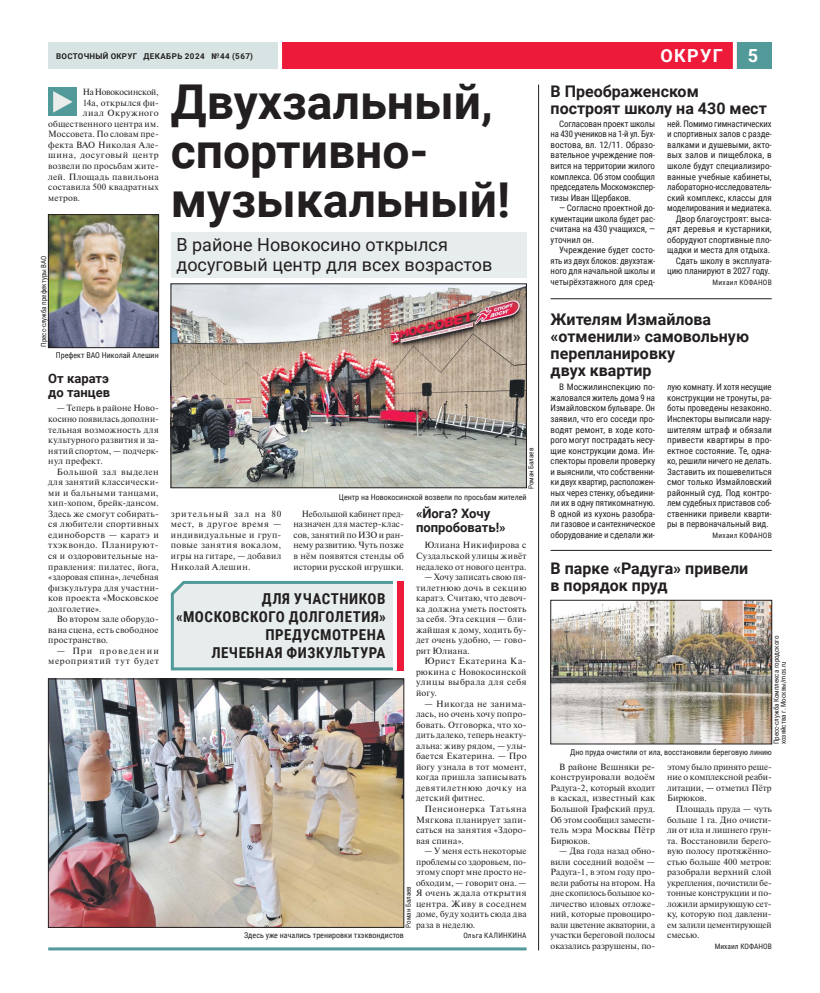
<style>
.page{position:relative;width:820px;height:993px;background:#fff}
.page>*{position:absolute;margin:0;border:0;box-sizing:border-box;transform-origin:0 0}
.t1{font:700 48px/49px "Roboto";color:#231f20}
.t2{font:18px/20px "Roboto";color:#231f20}
.t3{font:700 18px "Roboto";letter-spacing:.075em;color:#fff}
.t4{font:700 16px/17px "Roboto";color:#231f20}
.t5{font:700 15px/18px "Roboto Condensed";letter-spacing:.035em;color:#231f20;text-align:right}
.t6{font:700 13px/14px "Roboto";color:#231f20}
.t7{font:9px/10.5px "Newton C";letter-spacing:.02em;color:#231f20;text-align:justify}
.t8{font:9px/10.5px "Roboto Condensed";letter-spacing:-.005em;color:#231f20;text-align:justify}
.t9{font:9px/10.5px "Newton C";letter-spacing:.095em;color:#231f20;text-align:right}
.t10{font:9px "Newton C";letter-spacing:.055em;color:#231f20}
.t11{font:9px "Newton C";letter-spacing:-.025em;color:#231f20}
.t12{font:8px "Roboto Condensed";color:#231f20}
.t13{font:700 8px "Roboto";letter-spacing:.045em;color:#231f20}
.t14{font:7.5px "Roboto Condensed";letter-spacing:.025em;color:#231f20}
.t15{font:7.5px "Roboto Condensed";color:#231f20}
.t16{font:7px/7px "Roboto Condensed";color:#231f20}
</style>
<div class="page">
<div style="left:48px;top:43px;width:234px;height:26px;background:#d8e3e4"></div>
<div style="left:736px;top:43px;width:35px;height:26px;background:#52999a"></div>
<div style="left:282px;top:43px;width:454px;height:26px;background:#ed1a3a"></div>
<hr style="left:278px;top:40px;width:4px;height:31px;background:#fff">
<svg style="left:732px;top:42px;width:4px;height:27px"></svg>
<hr style="left:48px;top:947px;width:478px;height:3px;background:#52999a">
<div style="left:48px;top:87px;width:29px;height:29px;background:#52999a"></div>
<svg style="left:53px;top:91px;width:20px;height:22px"></svg>
<div style="left:171px;top:232px;width:355px;height:45px;background:#e7eced"></div>
<svg style="left:170px;top:581px;width:234px;height:90px;background:#dbe5e6"></svg>
<div style="left:396px;top:580px;width:8px;height:90px;background:#ed1a3a"></div>
<hr style="left:393px;top:580px;width:4px;height:90px;background:#fff">
<img style="left:173px;top:285px;width:351px;height:201px">
<div style="left:171px;top:283px;width:355px;height:205px;border:1px solid #231f20"></div>
<img style="left:50px;top:680px;width:352px;height:245px">
<div style="left:48px;top:678px;width:356px;height:249px;border:1px solid #231f20"></div>
<img style="left:50px;top:216px;width:107px;height:130px">
<div style="left:48px;top:214px;width:111px;height:134px;border:1px solid #231f20"></div>
<hr style="left:538px;top:84px;width:1px;height:866px;background:#231f20">
<img style="left:552px;top:602px;width:217px;height:139px">
<div style="left:550px;top:600px;width:221px;height:143px;border:1px solid #231f20"></div>
<hr style="left:550px;top:298px;width:221px;height:1px;background:#231f20">
<hr style="left:550px;top:550px;width:221px;height:1px;background:#231f20">
<p class="t13" style="left:56px;top:51px;width:198px">ВОСТОЧНЫЙ ОКРУГ ДЕКАБРЬ 2024 №44 (567)</p>
<h2 class="t3" style="left:660px;top:45px;width:64px">ОКРУГ</h2>
<h2 class="t3" style="left:747px;top:45px;width:12px">5</h2>
<p class="t11" style="left:83px;top:87px;width:77px">На Новокосинской,</p>
<p class="t7" style="left:83px;top:97px;width:77px">14а, открылся фи-</p>
<p class="t10" style="left:83px;top:108px;width:77px">лиал Окружного</p>
<p class="t7" style="left:48px;top:118px;width:112px">общественного центра им.</p>
<p class="t7" style="left:48px;top:129px;width:112px">Моссовета. По словам пре-</p>
<p class="t7" style="left:48px;top:139px;width:112px">фекта ВАО Николая Але-</p>
<p class="t10" style="left:48px;top:150px;width:112px">шина, досуговый центр</p>
<p class="t7" style="left:48px;top:161px;width:112px">возвели по просьбам жите-</p>
<p class="t7" style="left:48px;top:171px;width:112px">лей. Площадь павильона</p>
<p class="t7" style="left:48px;top:182px;width:112px">составила 500 квадратных</p>
<p class="t7" style="left:48px;top:192px;width:33px">метров.</p>
<h1 class="t1" style="left:171px;top:78px;width:341px">Двухзальный, спортивно&shy;музыкальный!</h1>
<h2 class="t2" style="left:176px;top:235px;width:317px">В районе Новокосино открылся досуговый центр для всех возрастов</h2>
<h3 class="t4" style="left:550px;top:83px;width:218px">В Преображенском построят школу на 430 мест</h3>
<p class="t8" style="left:550px;top:118px;width:106px;text-indent:9px">Согласован проект школы на 430 учеников на 1-й ул. Бух&shy;востова, вл. 12/11. Образо&shy;вательное учреждение поя&shy;вится на территории жилого комплекса. Об этом сообщил председатель Москомэкспер&shy;тизы Иван Щербаков.</p>
<p class="t8" style="left:550px;top:203px;width:106px;text-indent:9px">— Согласно проектной до&shy;кументации школа будет рас&shy;считана на 430 учащихся, — уточнил он.</p>
<p class="t8" style="left:550px;top:245px;width:106px;text-indent:9px">Учреждение будет состо&shy;ять из двух блоков: двухэтаж&shy;ного для начальной школы и четырёхэтажного для сред-</p>
<p class="t8" style="left:667px;top:118px;width:106px;text-align:right">ней. Помимо гимнастических и спортивных залов с разде&shy;валками и душевыми, акто&shy;вых залов и пищеблока, в школе будут специализиро&shy;ванные учебные кабинеты, лабораторно-исследователь&shy;ский комплекс, классы для моделирования и медиатека.<br>Двор благоустроят: выса&shy;дят деревья и кустарники, оборудуют спортивные пло&shy;щадки и места для отдыха.<br>Сдать школу в эксплуата&shy;цию планируют в 2027 году.</p>
<p class="t14" style="left:712px;top:278px;width:61px">Михаил КОФАНОВ</p>
<p class="t16" style="left:40px;top:346px;width:93px;rotate:-90deg">Пресс-служба префектуры ВАО</p>
<h3 class="t4" style="left:550px;top:311px;width:200px">Жителям Измайлова «отменили» самовольную перепланировку<br>двух квартир</h3>
<p class="t12" style="left:56px;top:351px;width:104px">Префект ВАО Николай Алешин</p>
<h3 class="t6" style="left:48px;top:371px;width:63px">От каратэ до танцев</h3>
<p class="t7" style="left:48px;top:403px;width:112px;text-indent:9px">— Теперь в районе Ново&shy;косино появилась дополни&shy;тельная возможность для культурного развития и за&shy;нятий спортом, — подчерк&shy;нул префект.</p>
<p class="t7" style="left:48px;top:466px;width:112px;text-indent:9px">Большой зал выделен для занятий классически&shy;ми и бальными танцами, хип-хопом, брейк-дансом.<br>Здесь же смогут собирать&shy;ся любители спортивных единоборств — каратэ и тхэквондо. Планируют&shy;ся и оздоровительные на&shy;правления: пилатес, йога, «здоровая спина», лечебная физкультура для участни&shy;ков проекта «Московское долголетие».</p>
<p class="t7" style="left:48px;top:613px;width:112px;text-indent:9px">Во втором зале оборудо&shy;вана сцена, есть свободное пространство.</p>
<p class="t9" style="left:48px;top:645px;width:112px">— При проведении меро приятий тут будет</p>
<p class="t8" style="left:550px;top:382px;width:106px;text-indent:9px">В Мосжилинспекцию по&shy;жаловался житель дома 9 на Измайловском бульваре. Он заявил, что его соседи про&shy;водят ремонт, в ходе кото&shy;рого могут пострадать несу&shy;щие конструкции дома. Ин&shy;спекторы провели проверку и выяснили, что собственни&shy;ки двух квартир, расположен&shy;ных через стенку, объедини&shy;ли их в одну пятикомнатную.<br>В одной из кухонь разобра&shy;ли газовое и сантехническое оборудование и сделали жи-</p>
<p class="t8" style="left:667px;top:382px;width:106px">лую комнату. И хотя несущие конструкции не тронуты, ра&shy;боты проведены незаконно.<br>Инспекторы выписали нару&shy;шителям штраф и обязали привести квартиры в про&shy;ектное состояние. Те, одна&shy;ко, решили ничего не делать.<br>Заставить их пошевелиться смог только Измайловский районный суд. Под контро&shy;лем судебных приставов соб&shy;ственники привели кварти&shy;ры в первоначальный вид.</p>
<p class="t16" style="left:527px;top:489px;width:43px;rotate:-90deg">Роман Балаев</p>
<p class="t12" style="left:339px;top:492px;width:189px">Центр на Новокосинской возвели по просьбам жителей</p>
<p class="t7" style="left:171px;top:508px;width:112px">зрительный зал на 80 мест, в другое время — индивидуаль ные и груп&shy;повые занятия вокалом, игры на гитаре, — добавил Николай Алешин.</p>
<p class="t7" style="left:293px;top:508px;width:112px;text-indent:9px">Небольшой кабинет пред&shy;назначен для мастер-клас&shy;сов, занятий по ИЗО и ран&shy;нему развитию. Чуть позже в нём появятся стенды об истории русской игрушки.</p>
<h3 class="t6" style="left:416px;top:506px;width:91px">«Йога? Хочу попробовать!»</h3>
<p class="t14" style="left:712px;top:531px;width:61px">Михаил КОФАНОВ</p>
<p class="t7" style="left:416px;top:540px;width:112px;text-indent:9px">Юлиана Никифирова с Суздальской улицы живёт недалеко от нового центра.</p>
<p class="t7" style="left:416px;top:571px;width:112px;text-indent:9px">— Хочу записать свою пя&shy;тилетнюю дочь в секцию каратэ. Считаю, что девоч&shy;ка должна уметь постоять за себя. Эта секция — бли&shy;жайшая к дому, ходить бу&shy;дет очень удобно, — гово&shy;рит Юлиана.</p>
<p class="t7" style="left:416px;top:655px;width:112px;text-indent:9px">Юрист Екатерина Ка&shy;рюкина с Новокосинской улицы выбрала для себя йогу.</p>
<p class="t7" style="left:416px;top:698px;width:112px;text-indent:9px">— Никогда не занима&shy;лась, но очень хочу попро&shy;бовать. Отговорка, что хо&shy;дить далеко, теперь неакту&shy;альна: живу рядом, — улы&shy;бается Екатерина. — Про йогу узнала в тот момент, когда пришла записывать девятилетнюю дочку на детский фитнес.</p>
<p class="t7" style="left:416px;top:803px;width:112px;text-indent:9px">Пенсионерка Татьяна Мягкова планирует запи&shy;саться на занятия «Здоро&shy;вая спина».</p>
<p class="t7" style="left:416px;top:845px;width:112px;text-indent:9px">— У меня есть некоторые проблемы со здоровьем, по&shy;этому спорт мне просто не&shy;обходим, — говорит она. — Я очень ждала открытия центра. Живу в соседнем доме, буду ходить сюда два раза в неделю.</p>
<p class="t14" style="left:463px;top:931px;width:65px">Ольга КАЛИНКИНА</p>
<h3 class="t4" style="left:550px;top:559px;width:199px">В парке «Радуга» привели в порядок пруд</h3>
<h3 class="t5" style="left:176px;top:590px;width:211px">ДЛЯ УЧАСТНИКОВ «МОСКОВСКОГО ДОЛГОЛЕТИЯ»<br>ПРЕДУСМОТРЕНА<br>ЛЕЧЕБНАЯ ФИЗКУЛЬТУРА</h3>
<p class="t16" style="left:772px;top:743px;width:110px;rotate:-90deg">Пресс-служба Комплекса городского хозяйства г. Москвы/mos.ru</p>
<p class="t12" style="left:570px;top:747px;width:203px">Дно пруда очистили от ила, восстановили береговую линию</p>
<p class="t7" style="left:667px;top:761px;width:106px">этому было принято реше&shy;ние о комплексной реаби&shy;литации, — отметил Пётр Бирюков.</p>
<p class="t7" style="left:667px;top:803px;width:106px;text-indent:9px">Площадь пруда — чуть больше 1 га. Дно очисти&shy;ли от ила и лишнего грун&shy;та. Восстановили берего&shy;вую полосу протяжённо&shy;стью больше 400 мет ров: разобрали верхний слой укрепления, почистили бе&shy;тонные конструкции и по&shy;ложили армирующую сет&shy;ку, которую под давлени&shy;ем залили цементирующей смесью.</p>
<p class="t15" style="left:714px;top:941px;width:58px">Михаил КОФАНОВ</p>
<p class="t7" style="left:550px;top:761px;width:106px;text-indent:9px">В районе Вешняки ре&shy;конструировали водоём Радуга-2, который входит в каскад, известный как Большой Графский пруд.<br>Об этом сообщил замести&shy;тель мэра Москвы Пётр Бирюков.</p>
<p class="t7" style="left:550px;top:845px;width:106px;text-indent:9px">— Два года назад обно&shy;вили соседний водоём — Радуга-1, в этом году про&shy;вели работы на втором. На дне скопилось большое ко&shy;личество иловых отложе&shy;ний, которые провоциро&shy;вали цветение акватории, а участки береговой полосы оказались разрушены, по-</p>
<p class="t16" style="left:405px;top:927px;width:43px;rotate:-90deg">Роман Балаев</p>
<p class="t12" style="left:244px;top:930px;width:161px">Здесь уже начались тренировки тхэквондистов</p>
</div>
